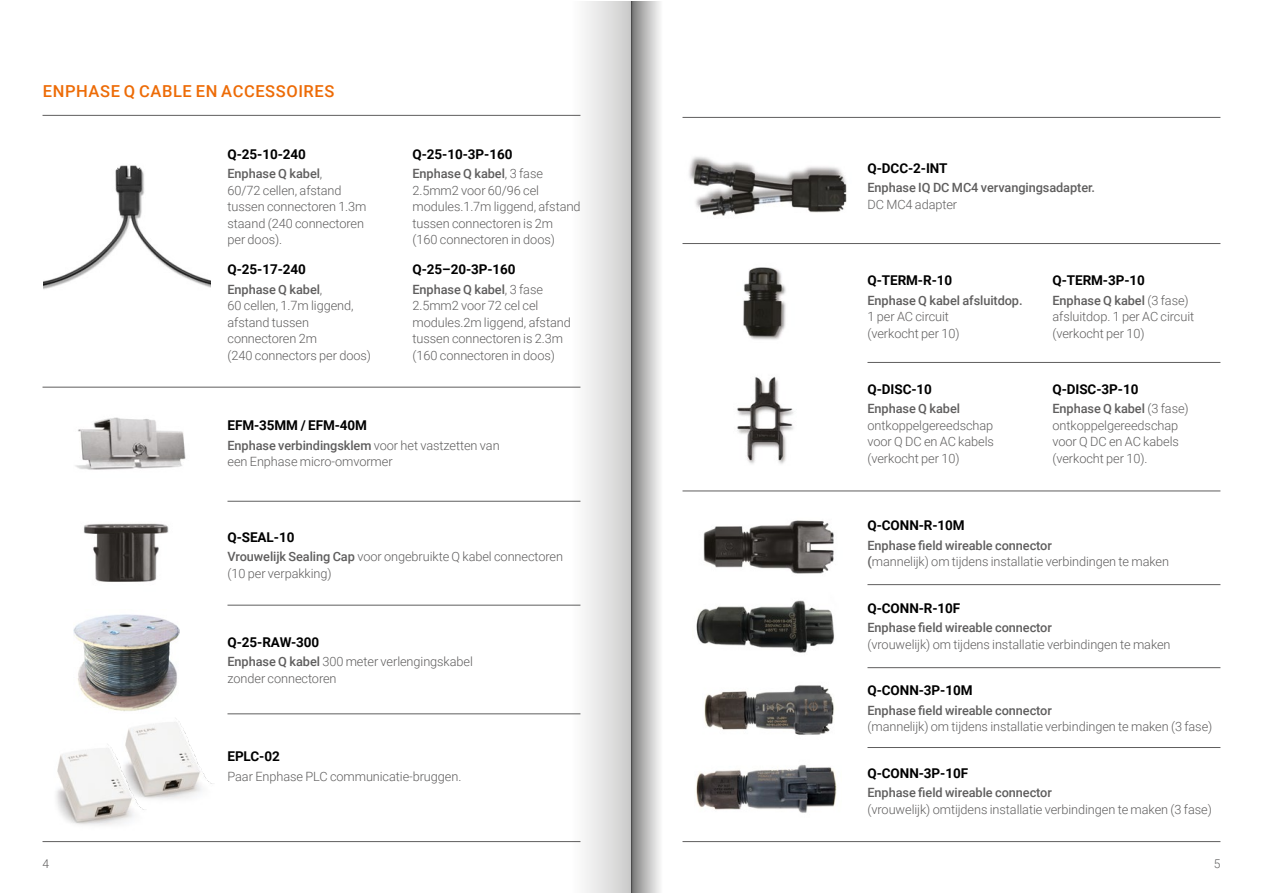
<style>
.page{position:relative;width:1263px;height:893px;background:#fff}
.page>*{position:absolute;margin:0;border:0;box-sizing:border-box;transform-origin:0 0}
.t1{font:500 16.5px "Roboto";letter-spacing:.035em;color:#ed6b06}
.t2{font:700 13.5px "Roboto";letter-spacing:-.005em;color:#000}
.t3{font:300 12.75px/16.5px "Roboto";letter-spacing:-.005em;color:#5f5e5e}
.t4{font:500 12.75px "Roboto";letter-spacing:-.005em;color:#5f5e5e}
.t5{font:300 12px "Roboto";color:#5f5e5e}
.s1{font-weight:500}
</style>
<div class="page">
<hr style="left:43px;top:115px;width:537px;height:1px;background:#5f5e5e">
<hr style="left:43px;top:387px;width:537px;height:1px;background:#5f5e5e">
<img style="left:44px;top:165px;width:166px;height:125px">
<img style="left:703px;top:520px;width:131px;height:54px">
<img style="left:737px;top:376px;width:57px;height:88px">
<img style="left:743px;top:267px;width:43px;height:73px">
<img style="left:689px;top:157px;width:158px;height:59px">
<img style="left:75px;top:417px;width:111px;height:53px">
<img style="left:84px;top:523px;width:85px;height:59px">
<img style="left:74px;top:614px;width:105px;height:97px">
<hr style="left:682px;top:841px;width:538px;height:1px;background:#5f5e5e">
<hr style="left:43px;top:841px;width:537px;height:1px;background:#5f5e5e">
<hr style="left:227px;top:605px;width:353px;height:1px;background:#5f5e5e">
<hr style="left:227px;top:713px;width:353px;height:1px;background:#5f5e5e">
<hr style="left:227px;top:501px;width:353px;height:1px;background:#5f5e5e">
<hr style="left:682px;top:491px;width:538px;height:1px;background:#5f5e5e">
<hr style="left:867px;top:362px;width:353px;height:1px;background:#5f5e5e">
<hr style="left:867px;top:584px;width:353px;height:1px;background:#5f5e5e">
<hr style="left:867px;top:667px;width:353px;height:1px;background:#5f5e5e">
<hr style="left:867px;top:747px;width:353px;height:1px;background:#5f5e5e">
<hr style="left:682px;top:243px;width:538px;height:1px;background:#5f5e5e">
<hr style="left:682px;top:117px;width:538px;height:1px;background:#5f5e5e">
<img style="left:696px;top:765px;width:141px;height:48px">
<img style="left:704px;top:685px;width:130px;height:50px">
<img style="left:696px;top:600px;width:138px;height:53px">
<img style="left:125px;top:721px;width:88px;height:78px">
<img style="left:56px;top:744px;width:91px;height:81px">
<svg style="left:631px;top:1px;width:29px;height:892px;background:#b5b5b4"></svg>
<div style="left:571px;top:1px;width:60px;height:892px;background:linear-gradient(to right,#fff,#cdcdcd)"></div>
<p class="t1" style="left:43px;top:80px;width:293px">ENPHASE Q CABLE EN ACCESSOIRES</p>
<p class="t2" style="left:227px;top:144px;width:80px">Q-25-10-240</p>
<p class="t3" style="left:227px;top:165px;width:141px"><span class="s1">Enphase Q kabel</span>,<br>60/72 cellen, afstand tussen connectoren 1.3m staand (240 connectoren per doos).</p>
<p class="t2" style="left:227px;top:260px;width:80px">Q-25-17-240</p>
<p class="t3" style="left:227px;top:280px;width:145px"><span class="s1">Enphase Q kabel</span>,<br>60 cellen, 1.7m liggend, afstand tussen connectoren 2m<br>(240 connectors per doos)</p>
<p class="t2" style="left:412px;top:144px;width:101px">Q-25-10-3P-160</p>
<p class="t3" style="left:412px;top:165px;width:169px"><span class="s1">Enphase Q kabel</span>, 3 fase<br>2.5mm2 voor 60/96 cel modules.1.7m liggend, afstand tussen connectoren is 2m (160 connectoren in doos)</p>
<p class="t2" style="left:412px;top:260px;width:105px">Q-25–20-3P-160</p>
<p class="t3" style="left:412px;top:280px;width:160px"><span class="s1">Enphase Q kabel</span>, 3 fase<br>2.5mm2 voor 72 cel cel modules.2m liggend, afstand tussen connectoren is 2.3m (160 connectoren in doos)</p>
<p class="t2" style="left:227px;top:416px;width:141px">EFM-35MM / EFM-40M</p>
<p class="t3" style="left:227px;top:437px;width:274px"><span class="s1">Enphase verbindingsklem</span> voor het vastzetten van een Enphase micro-omvormer</p>
<p class="t2" style="left:227px;top:527px;width:68px">Q-SEAL-10</p>
<p class="t3" style="left:227px;top:548px;width:337px"><span class="s1">Vrouwelijk Sealing Cap</span> voor ongebruikte Q kabel connectoren (10 per verpakking)</p>
<p class="t2" style="left:227px;top:632px;width:93px">Q-25-RAW-300</p>
<p class="t3" style="left:227px;top:653px;width:247px"><span class="s1">Enphase Q kabel</span> 300 meter verlengingskabel zonder connectoren</p>
<p class="t2" style="left:227px;top:747px;width:54px">EPLC-02</p>
<p class="t3" style="left:227px;top:768px;width:235px">Paar Enphase PLC communicatie-bruggen.</p>
<p class="t2" style="left:867px;top:159px;width:82px">Q-DCC-2-INT</p>
<p class="t4" style="left:867px;top:179px;width:229px">Enphase IQ DC MC4 vervangingsadapter.</p>
<p class="t3" style="left:867px;top:196px;width:91px">DC MC4 adapter</p>
<p class="t2" style="left:867px;top:271px;width:86px">Q-TERM-R-10</p>
<p class="t4" style="left:867px;top:291px;width:157px">Enphase Q kabel afsluitdop.</p>
<p class="t3" style="left:867px;top:308px;width:93px">1 per AC circuit (verkocht per 10)</p>
<p class="t2" style="left:867px;top:380px;width:66px">Q-DISC-10</p>
<p class="t4" style="left:867px;top:400px;width:94px">Enphase Q kabel</p>
<p class="t3" style="left:867px;top:417px;width:128px;text-align:justify">ontkoppelgereedschap voor Q DC en AC kabels (verkocht per 10)</p>
<p class="t2" style="left:1052px;top:271px;width:94px">Q-TERM-3P-10</p>
<p class="t3" style="left:1052px;top:291px;width:143px"><span class="s1">Enphase Q kabel</span> (3 fase) afsluitdop. 1 per AC circuit (verkocht per 10)</p>
<p class="t2" style="left:1052px;top:380px;width:87px">Q-DISC-3P-10</p>
<p class="t3" style="left:1052px;top:400px;width:138px"><span class="s1">Enphase Q kabel</span> (3 fase) ontkoppelgereedschap voor Q DC en AC kabels (verkocht per 10).</p>
<p class="t2" style="left:867px;top:516px;width:99px">Q-CONN-R-10M</p>
<p class="t3" style="left:867px;top:536px;width:303px"><span class="s1">Enphase field wireable connector<br>(</span>mannelijk) om tijdens installatie verbindingen te maken</p>
<p class="t2" style="left:867px;top:598px;width:94px">Q-CONN-R-10F</p>
<p class="t4" style="left:867px;top:619px;width:186px">Enphase field wireable connector</p>
<p class="t3" style="left:867px;top:635px;width:305px">(vrouwelijk) om tijdens installatie verbindingen te maken</p>
<p class="t2" style="left:867px;top:681px;width:107px">Q-CONN-3P-10M</p>
<p class="t4" style="left:867px;top:701px;width:186px">Enphase field wireable connector</p>
<p class="t3" style="left:867px;top:718px;width:346px">(mannelijk) om tijdens installatie verbindingen te maken (3 fase)</p>
<p class="t2" style="left:867px;top:763px;width:102px">Q-CONN-3P-10F</p>
<p class="t4" style="left:867px;top:784px;width:186px">Enphase field wireable connector</p>
<p class="t3" style="left:867px;top:800px;width:346px">(vrouwelijk) omtijdens installatie verbindingen te maken (3 fase)</p>
<p class="t5" style="left:43px;top:855px;width:8px">4</p>
<p class="t5" style="left:1214px;top:855px;width:8px">5</p>
</div>
